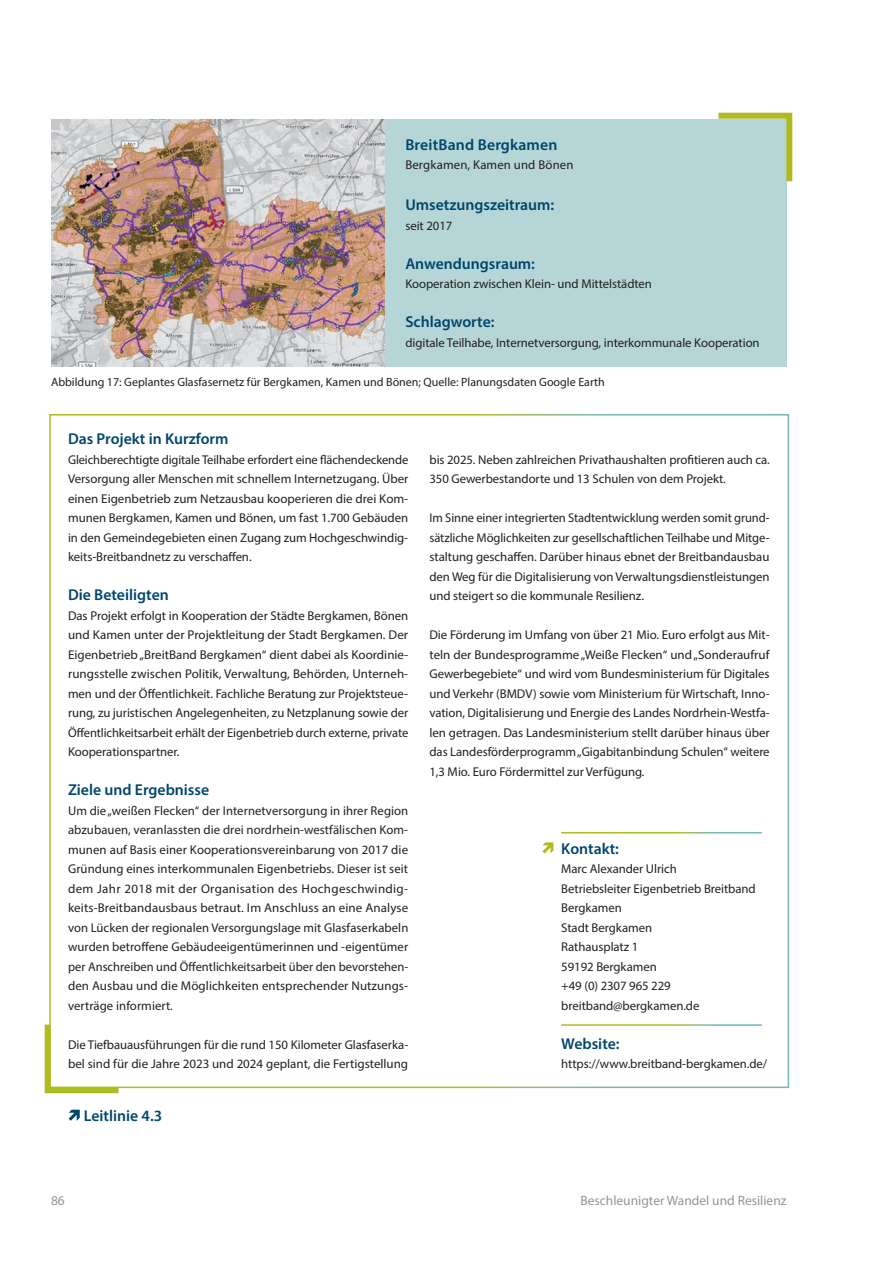
<style>
.page{position:relative;width:893px;height:1263px;background:#fff}
.page>*{position:absolute;margin:0;border:0;box-sizing:border-box;transform-origin:0 0}
.t1{font:600 15.75px "Myriad Pro";color:#00466b}
.t2{font:13.5px "Myriad Pro";color:#939598}
.t3{font:12.75px/19.5px "Myriad Pro";letter-spacing:-.005em;color:#231f20;text-align:justify}
.t4{font:12px "Myriad Pro";color:#231f20}
</style>
<div class="page">
<div style="left:379px;top:119px;width:408px;height:247px;background:#b5d5d7"></div>
<svg style="left:718px;top:112px;width:75px;height:70px"></svg>
<svg style="left:44px;top:1018px;width:81px;height:76px"></svg>
<svg style="left:542px;top:842px;width:11px;height:11px"></svg>
<svg style="left:69px;top:1110px;width:11px;height:11px"></svg>
<img style="left:51px;top:119px;width:333px;height:247px">
<p class="t1" style="left:405px;top:135px;width:154px">BreitBand Bergkamen</p>
<p class="t3" style="left:405px;top:155px;width:170px">Bergkamen, Kamen und Bönen</p>
<p class="t1" style="left:405px;top:195px;width:150px">Umsetzungszeitraum:</p>
<p class="t3" style="left:405px;top:215px;width:48px">seit 2017</p>
<p class="t1" style="left:405px;top:253px;width:131px">Anwendungsraum:</p>
<p class="t3" style="left:405px;top:274px;width:248px">Kooperation zwischen Klein- und Mittelstädten</p>
<p class="t1" style="left:405px;top:312px;width:91px">Schlagworte:</p>
<p class="t3" style="left:405px;top:332px;width:356px">digitale Teilhabe, Internetversorgung, interkommunale Kooperation</p>
<p class="t4" style="left:51px;top:374px;width:555px">Abbildung 17: Geplantes Glasfasernetz für Bergkamen, Kamen und Bönen; Quelle: Planungsdaten Google Earth</p>
<p class="t1" style="left:68px;top:429px;width:162px">Das Projekt in Kurzform</p>
<p class="t3" style="left:68px;top:449px;width:342px">Gleichberechtigte digitale Teilhabe erfordert eine flächendeckende Versorgung aller Menschen mit schnellem Internetzugang. Über einen Eigenbetrieb zum Netzausbau kooperieren die drei Kom&shy;munen Bergkamen, Kamen und Bönen, um fast 1.700 Gebäuden in den Gemeindegebieten einen Zugang zum Hochgeschwindig&shy;keits-Breitbandnetz zu verschaffen.</p>
<p class="t1" style="left:68px;top:585px;width:102px">Die Beteiligten</p>
<p class="t3" style="left:68px;top:605px;width:342px">Das Projekt erfolgt in Kooperation der Städte Bergkamen, Bönen und Kamen unter der Projektleitung der Stadt Bergkamen. Der Eigenbetrieb „BreitBand Bergkamen“ dient dabei als Koordinie&shy;rungsstelle zwischen Politik, Verwaltung, Behörden, Unterneh&shy;men und der Öffentlichkeit. Fachliche Beratung zur Projektsteue&shy;rung, zu juristischen Angelegenheiten, zu Netzplanung sowie der Öffentlichkeitsarbeit erhält der Eigenbetrieb durch externe, private Kooperationspartner.</p>
<p class="t1" style="left:68px;top:780px;width:143px">Ziele und Ergebnisse</p>
<p class="t3" style="left:68px;top:800px;width:342px">Um die „weißen Flecken“ der Internetversorgung in ihrer Region abzubauen, veranlassten die drei nordrhein-westfälischen Kom&shy;munen auf Basis einer Kooperationsvereinbarung von 2017 die Gründung eines interkommunalen Eigenbetriebs. Dieser ist seit dem Jahr 2018 mit der Organisation des Hochgeschwindig&shy;keits-Breitbandausbaus betraut. Im Anschluss an eine Analyse von Lücken der regionalen Versorgungslage mit Glasfaserkabeln wurden betroffene Gebäudeeigentümerinnen und -eigentümer per Anschreiben und Öffentlichkeitsarbeit über den bevorstehen&shy;den Ausbau und die Möglichkeiten entsprechender Nutzungs&shy;verträge informiert.</p>
<p class="t3" style="left:68px;top:1034px;width:342px">Die Tiefbauausführungen für die rund 150 Kilometer Glasfaserka&shy;bel sind für die Jahre 2023 und 2024 geplant, die Fertigstellung</p>
<p class="t1" style="left:84px;top:1106px;width:80px">Leitlinie 4.3</p>
<p class="t3" style="left:429px;top:449px;width:342px">bis 2025. Neben zahlreichen Privathaushalten profitieren auch ca.<br>350 Gewerbestandorte und 13 Schulen von dem Projekt.</p>
<p class="t3" style="left:429px;top:508px;width:342px">Im Sinne einer integrierten Stadtentwicklung werden somit grund&shy;sätzliche Möglichkeiten zur gesellschaftlichen Teilhabe und Mitge&shy;staltung geschaffen. Darüber hinaus ebnet der Breitbandausbau den Weg für die Digitalisierung von Verwaltungsdienstleistungen und steigert so die kommunale Resilienz.</p>
<p class="t3" style="left:429px;top:625px;width:342px">Die Förderung im Umfang von über 21 Mio. Euro erfolgt aus Mit&shy;teln der Bundesprogramme „Weiße Flecken“ und „Sonderaufruf Gewerbegebiete“ und wird vom Bundesministerium für Digitales und Verkehr (BMDV) sowie vom Ministerium für Wirtschaft, Inno&shy;vation, Digitalisierung und Energie des Landes Nordrhein-Westfa&shy;len getragen. Das Landesministerium stellt darüber hinaus über das Landesförderprogramm „Gigabitanbindung Schulen“ weitere 1,3 Mio. Euro Fördermittel zur Verfügung.</p>
<p class="t1" style="left:561px;top:838px;width:59px">Kontakt:</p>
<p class="t3" style="left:561px;top:859px;width:196px;text-align:left">Marc Alexander Ulrich<br>Betriebsleiter Eigenbetrieb Breitband<br>Bergkamen<br>Stadt Bergkamen<br>Rathausplatz 1<br>59192 Bergkamen<br>+49 (0) 2307 965 229 breitband@bergkamen.de</p>
<p class="t1" style="left:561px;top:1033px;width:60px">Website:</p>
<p class="t3" style="left:561px;top:1054px;width:207px">https://www.breitband-bergkamen.de/</p>
<p class="t2" style="left:51px;top:1192px;width:15px">86</p>
<p class="t2" style="left:580px;top:1192px;width:208px">Beschleunigter Wandel und Resilienz</p>
</div>
